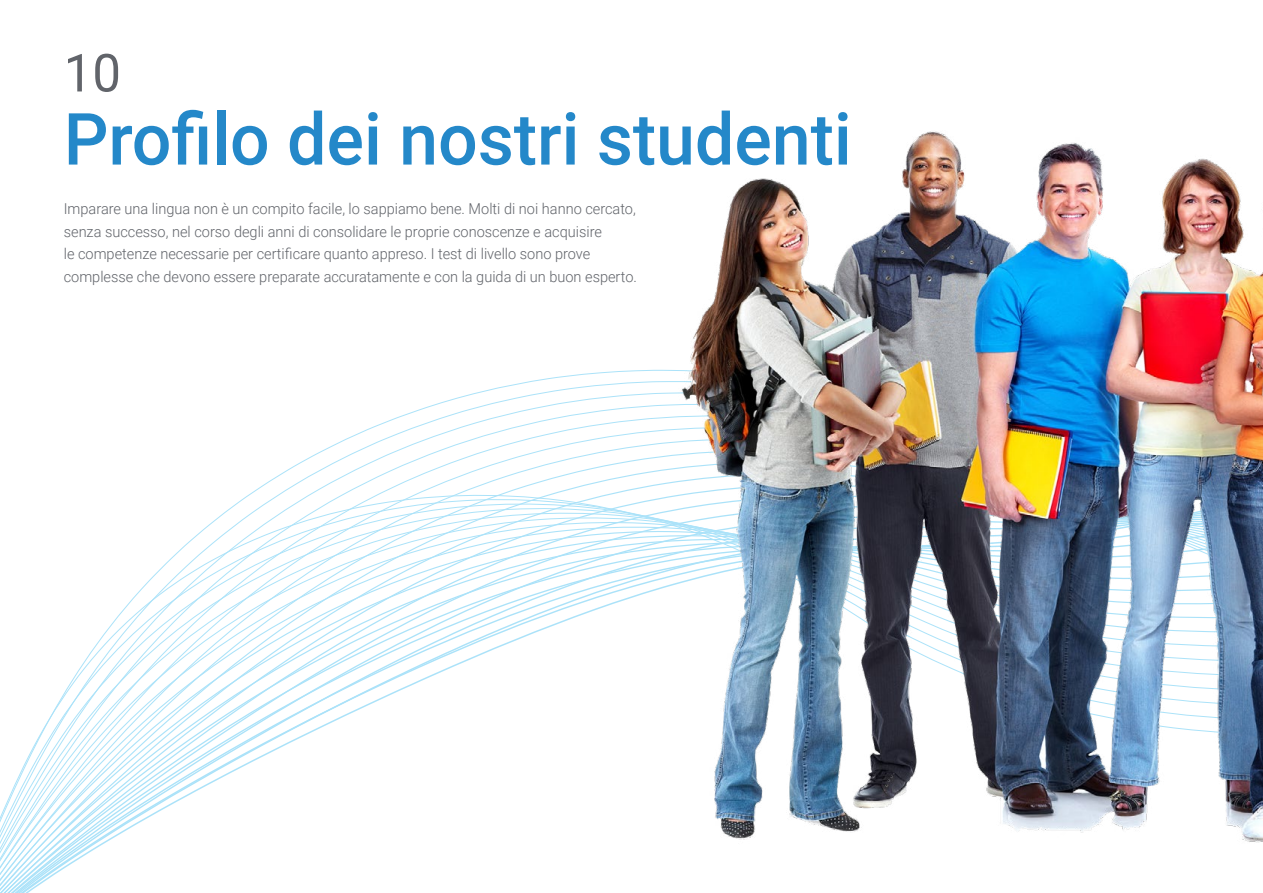
<style>
.page{position:relative;width:1263px;height:893px;background:#fff}
.page>*{position:absolute;margin:0;border:0;box-sizing:border-box;transform-origin:0 0}
.t1{font:500 72px "Roboto";color:#2488c9}
.t2{font:52.5px "Roboto";color:#61646a}
.t3{font:300 15px/22.5px "Roboto";color:#61646a}
</style>
<div class="page">
<svg style="left:0;top:369px;width:666px;height:524px"></svg>
<img style="left:666px;top:131px;width:597px;height:712px">
<h2 class="t2" style="left:64px;top:36px;width:59px">10</h2>
<h1 class="t1" style="left:64px;top:89px;width:789px">Profilo dei nostri studenti</h1>
<p class="t3" style="left:64px;top:197px;width:575px">Imparare una lingua non è un compito facile, lo sappiamo bene. Molti di noi hanno cercato, senza successo, nel corso degli anni di consolidare le proprie conoscenze e acquisire<br>le competenze necessarie per certificare quanto appreso. I test di livello sono prove complesse che devono essere preparate accuratamente e con la guida di un buon esperto.</p>
</div>
